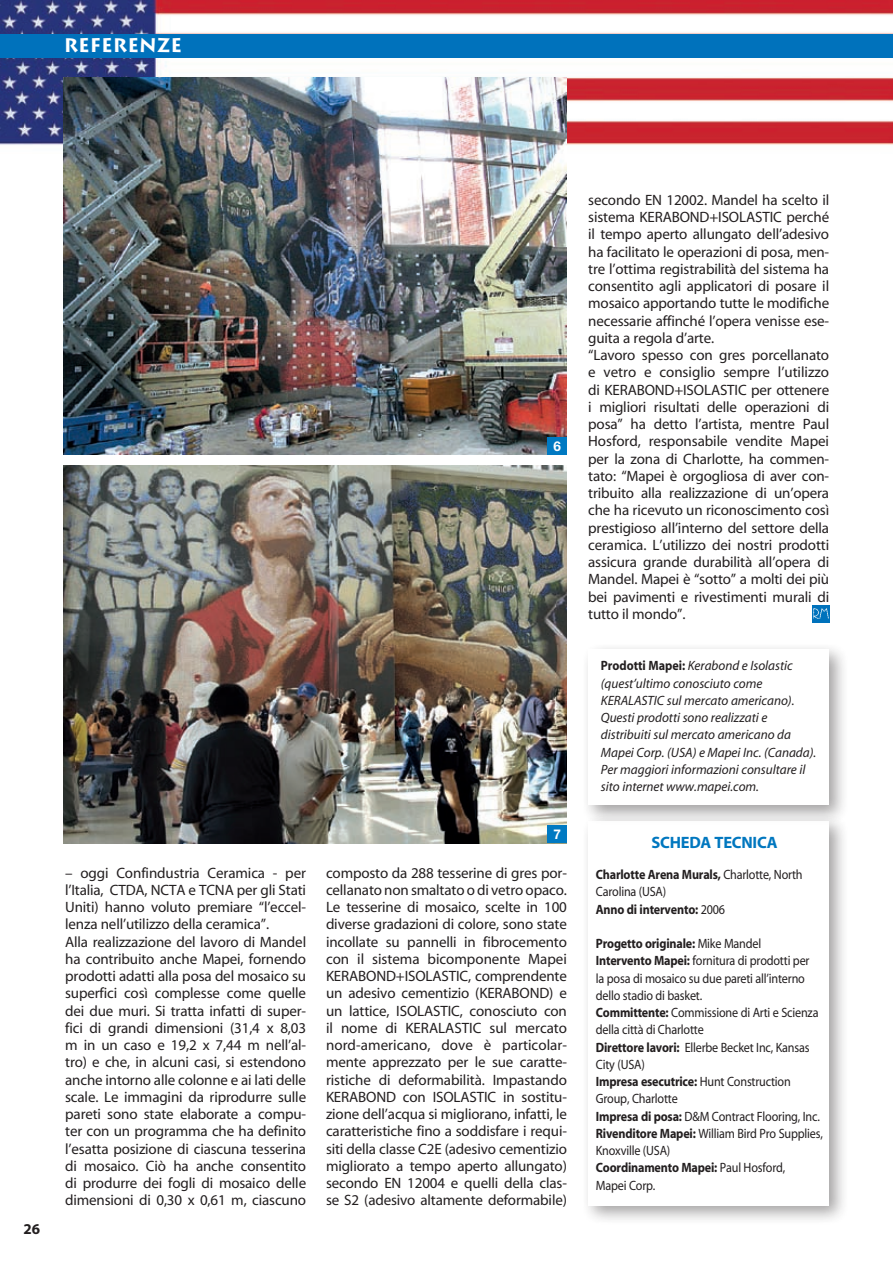
<style>
.page{position:relative;width:893px;height:1263px;background:#fff}
.page>*{position:absolute;margin:0;border:0;box-sizing:border-box;transform-origin:0 0}
.t1{font:700 19.5px "Lithos Pro";color:#fff}
.t2{font:700 16.5px "Myriad";letter-spacing:-.015em;color:#0077bf}
.t3{font:15px/17.2px "Myriad";letter-spacing:-.01em;color:#231f20}
.t4{font:700 15px "Myriad";color:#231f20}
.t5{font:13.5px/17.2px "Myriad";letter-spacing:-.015em;color:#231f20;scale:.9 1}
.t6{font:italic 13.5px/17.2px "Myriad";letter-spacing:-.005em;color:#231f20}
.t7{font:700 13.5px/17.2px "Myriad";letter-spacing:-.015em;color:#231f20;scale:.9 1}
.t8{font:700 13.5px "Helvetica Neue LT Std";color:#fff}
.s1{font-weight:700;font-style:normal}
.s2{font-weight:400}
.s3{font-weight:700}
</style>
<div class="page">
<img style="left:0;top:0;width:893px;height:153px">
<div style="left:580px;top:641px;width:269px;height:184px;background:#231f20;opacity:.65"></div>
<div style="left:588px;top:649px;width:241px;height:156px;background:#fff"></div>
<div style="left:580px;top:812px;width:269px;height:413px;background:#231f20;opacity:.65"></div>
<div style="left:588px;top:821px;width:241px;height:384px;background:#fff"></div>
<div style="left:812px;top:605px;width:17px;height:17px;background:#0072bc"></div>
<img style="left:813px;top:608px;width:15px;height:11px">
<img style="left:64px;top:465px;width:503px;height:378px">
<div style="left:548px;top:825px;width:19px;height:18px;background:#0079c2"></div>
<div style="left:0;top:34px;width:893px;height:23px;background:#0072bc"></div>
<img style="left:64px;top:78px;width:503px;height:377px">
<div style="left:548px;top:437px;width:19px;height:18px;background:#0079c2"></div>
<p class="t1" style="left:64px;top:34px;width:120px">REFERENZE</p>
<p class="t4" style="left:24px;top:1221px;width:18px">26</p>
<p class="t8" style="left:554px;top:437px;width:9px">6</p>
<p class="t8" style="left:553px;top:826px;width:9px">7</p>
<p class="t3" style="left:65px;top:865px;width:242px">– oggi Confindustria Ceramica - per l’Italia, CTDA, NCTA e TCNA per gli Stati Uniti) hanno voluto premiare “l’eccel&shy;lenza nell’utilizzo della ceramica”.<br>Alla realizzazione del lavoro di Mandel ha contribuito anche Mapei, fornendo prodotti adatti alla posa del mosaico su superfici così complesse come quelle dei due muri. Si tratta infatti di super&shy;fici di grandi dimensioni (31,4 x 8,03 m in un caso e 19,2 x 7,44 m nell’al&shy;tro) e che, in alcuni casi, si estendono anche intorno alle colonne e ai lati delle scale. Le immagini da riprodurre sulle pareti sono state elaborate a compu&shy;ter con un programma che ha definito l’esatta posizione di ciascuna tesserina di mosaico. Ciò ha anche consentito di produrre dei fogli di mosaico delle dimensioni di 0,30 x 0,61 m, ciascuno</p>
<p class="t3" style="left:326px;top:865px;width:243px;text-align:justify">composto da 288 tesserine di gres por&shy;cellanato non smaltato o di vetro opaco.<br>Le tesserine di mosaico, scelte in 100 diverse gradazioni di colore, sono state incollate su pannelli in fibrocemento con il sistema bicomponente Mapei KERABOND+ISOLASTIC, comprendente un adesivo cementizio (KERABOND) e un lattice, ISOLASTIC, conosciuto con il nome di KERALASTIC sul mercato nord-americano, dove è particolar&shy;mente apprezzato per le sue caratte&shy;ristiche di deformabilità. Impastando KERABOND con ISOLASTIC in sostitu&shy;zione dell’acqua si migliorano, infatti, le caratteristiche fino a soddisfare i requi&shy;siti della classe C2E (adesivo cementizio migliorato a tempo aperto allungato) secondo EN 12004 e quelli della clas&shy;se S2 (adesivo altamente deformabile)</p>
<p class="t3" style="left:588px;top:192px;width:243px">secondo EN 12002. Mandel ha scelto il sistema KERABOND+ISOLASTIC perché il tempo aperto allungato dell’adesivo ha facilitato le operazioni di posa, men&shy;tre l’ottima registrabilità del sistema ha consentito agli applicatori di posare il mosaico apportando tutte le modifiche necessarie affinché l’opera venisse ese&shy;guita a regola d’arte.<br>“Lavoro spesso con gres porcellanato e vetro e consiglio sempre l’utilizzo di KERABOND+ISOLASTIC per ottenere i migliori risultati delle operazioni di posa” ha detto l’artista, mentre Paul Hosford, responsabile vendite Mapei per la zona di Charlotte, ha commen&shy;tato: “Mapei è orgogliosa di aver con&shy;tribuito alla realizzazione di un’opera che ha ricevuto un riconoscimento così prestigioso all’interno del settore della ceramica. L’utilizzo dei nostri prodotti assicura grande durabilità all’opera di Mandel. Mapei è “sotto” a molti dei più bei pavimenti e rivestimenti murali di tutto il mondo”.</p>
<p class="t6" style="left:601px;top:658px;width:217px"><span class="s1">Prodotti Mapei:</span> Kerabond e Isolastic (quest’ultimo conosciuto come KERALASTIC sul mercato americano).<br>Questi prodotti sono realizzati e distribuiti sul mercato americano da Mapei Corp. (USA) e Mapei Inc. (Canada).<br>Per maggiori informazioni consultare il sito internet www.mapei.com.</p>
<p class="t2" style="left:651px;top:834px;width:128px">SCHEDA TECNICA</p>
<p class="t7" style="left:596px;top:866px;width:231px">Charlotte Arena Murals, <span class="s2">Charlotte, North<br>Carolina (USA)<br></span>Anno di intervento: <span class="s2">2006</span></p>
<p class="t5" style="left:596px;top:935px;width:254px"><span class="s3">Progetto originale:</span> Mike Mandel<br><span class="s3">Intervento Mapei:</span> fornitura di prodotti per<br>la posa di mosaico su due pareti all’interno dello stadio di basket.<br><span class="s3">Committente:</span> Commissione di Arti e Scienza della città di Charlotte<br><span class="s3">Direttore lavori:</span> Ellerbe Becket Inc, Kansas<br>City (USA)<br><span class="s3">Impresa esecutrice:</span> Hunt Construction<br>Group, Charlotte<br><span class="s3">Impresa di posa:</span> D&amp;M Contract Flooring, Inc.<br><span class="s3">Rivenditore Mapei:</span> William Bird Pro Supplies,<br>Knoxville (USA)<br><span class="s3">Coordinamento Mapei:</span> Paul Hosford,<br>Mapei Corp.</p>
</div>
